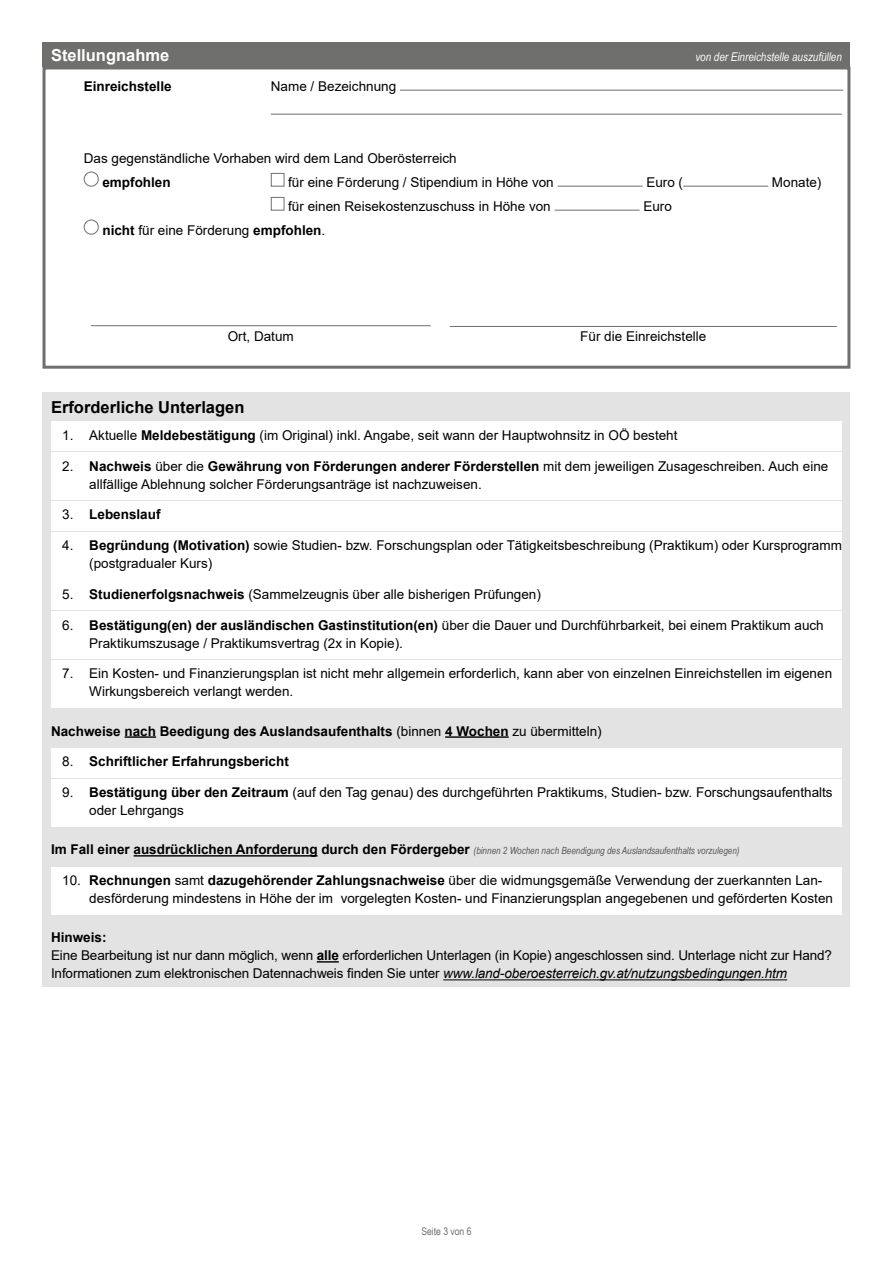
<style>
.page{position:relative;width:893px;height:1263px;background:#fff}
.page>*{position:absolute;margin:0;border:0;box-sizing:border-box;transform-origin:0 0}
.Formularabschnitt_H2{font:700 16.5px "Arial";color:#000}
.Formularabschnitt_H2_Bestätigung_extern{font:700 16.5px "Arial";color:#fff}
.Formular_Abschluss_P_Text_-_OHNE_Grundli{font:13.5px/18px "Arial";color:#000}
.Formularabschnitt_P_Text{font:13.5px "Arial";color:#000}
.Formular_Abschluss_P_Text_-_OHNE_Grundli-2{font:700 13.5px "Arial";color:#000}
.Formularabschnitt_P_Datum_Unterschrift{font:13.5px "Arial";color:#000}
.Formularabschnitt_P_Text-2{font:700 13.5px "Arial";color:#000}
.Formularabschnitt_H2_Bestätigung_extern-2{font:italic 12px "Arial Narrow";color:#fff}
.t1{font:10.5px "Arial Narrow";color:#6f6f6e}
.Formular_Abschluss_P_Text_-_OHNE_Grundli-3{font:italic 9.9px "Arial Narrow";color:#565656}
.s1{font-weight:700}
.s2{font-weight:400}
.s3{font-family:"Arial";font-weight:700;font-style:normal;font-size:13.5px;color:#000}
.s4{font-style:italic}
</style>
<div class="page">
<div style="left:43px;top:43px;width:807px;height:24px;background:#6f6f6e"></div>
<hr style="left:400px;top:90px;width:443px;height:1px;background:#6f6f6e">
<hr style="left:271px;top:114px;width:571px;height:1px;background:#6f6f6e">
<div style="left:84px;top:172px;width:15px;height:15px;border:1px solid #6f6f6e;border-radius:50%"></div>
<div style="left:271px;top:173px;width:13px;height:14px;border:1px solid #6f6f6e"></div>
<hr style="left:558px;top:186px;width:85px;height:1px;background:#6f6f6e">
<hr style="left:683px;top:186px;width:85px;height:1px;background:#6f6f6e">
<div style="left:271px;top:197px;width:13px;height:14px;border:1px solid #6f6f6e"></div>
<hr style="left:555px;top:210px;width:85px;height:1px;background:#6f6f6e">
<div style="left:84px;top:220px;width:15px;height:15px;border:1px solid #6f6f6e;border-radius:50%"></div>
<hr style="left:91px;top:325px;width:340px;height:1px;background:#6f6f6e">
<hr style="left:450px;top:326px;width:387px;height:1px;background:#6f6f6e">
<div style="left:43px;top:66px;width:807px;height:303px;border:3px solid #6f6f6e"></div>
<div style="left:43px;top:393px;width:807px;height:594px;background:#e3e3e3"></div>
<div style="left:51px;top:421px;width:791px;height:30px;background:#fff"></div>
<div style="left:51px;top:452px;width:791px;height:48px;background:#fff"></div>
<div style="left:51px;top:501px;width:791px;height:30px;background:#fff"></div>
<div style="left:51px;top:532px;width:791px;height:47px;background:#fff"></div>
<div style="left:51px;top:580px;width:791px;height:30px;background:#fff"></div>
<div style="left:51px;top:611px;width:791px;height:48px;background:#fff"></div>
<div style="left:51px;top:660px;width:791px;height:48px;background:#fff"></div>
<hr style="left:125px;top:736px;width:31px;height:2px;background:#000">
<hr style="left:445px;top:736px;width:64px;height:2px;background:#000">
<div style="left:51px;top:748px;width:791px;height:30px;background:#fff"></div>
<div style="left:51px;top:779px;width:791px;height:47px;background:#fff"></div>
<hr style="left:134px;top:855px;width:184px;height:1px;background:#000">
<div style="left:51px;top:867px;width:791px;height:47px;background:#fff"></div>
<svg style="left:317px;top:961px;width:22px;height:1px"></svg>
<hr style="left:443px;top:979px;width:344px;height:1px;background:#000">
<h2 class="Formularabschnitt_H2_Bestätigung_extern" style="left:51px;top:43px;width:120px">Stellungnahme</h2>
<h2 class="Formularabschnitt_H2_Bestätigung_extern-2" style="left:695px;top:48px;width:148px">von der Einreichstelle auszufüllen</h2>
<p class="Formularabschnitt_P_Text-2" style="left:84px;top:76px;width:89px">Einreichstelle</p>
<p class="Formularabschnitt_P_Text" style="left:271px;top:76px;width:127px">Name / Bezeichnung</p>
<p class="Formularabschnitt_P_Text" style="left:84px;top:148px;width:374px">Das gegenständliche Vorhaben wird dem Land Oberösterreich</p>
<p class="Formularabschnitt_P_Text-2" style="left:102px;top:172px;width:70px">empfohlen</p>
<p class="Formularabschnitt_P_Text" style="left:288px;top:172px;width:267px">für eine Förderung / Stipendium in Höhe von</p>
<p class="Formularabschnitt_P_Text" style="left:646px;top:172px;width:38px">Euro (</p>
<p class="Formularabschnitt_P_Text" style="left:772px;top:172px;width:51px">Monate)</p>
<p class="Formularabschnitt_P_Text" style="left:288px;top:196px;width:264px">für einen Reisekostenzuschuss in Höhe von</p>
<p class="Formularabschnitt_P_Text" style="left:643px;top:196px;width:30px">Euro</p>
<p class="Formularabschnitt_P_Text" style="left:102px;top:220px;width:224px"><span class="s1">nicht</span> für eine Förderung <span class="s1">empfohlen</span>.</p>
<p class="Formularabschnitt_P_Datum_Unterschrift" style="left:228px;top:327px;width:68px">Ort, Datum</p>
<p class="Formularabschnitt_P_Datum_Unterschrift" style="left:580px;top:327px;width:128px">Für die Einreichstelle</p>
<h2 class="Formularabschnitt_H2" style="left:51px;top:396px;width:195px">Erforderliche Unterlagen</h2>
<p class="Formular_Abschluss_P_Text_-_OHNE_Grundli" style="left:62px;top:426px;width:617px">1. Aktuelle <span class="s1">Meldebestätigung</span> (im Original) inkl. Angabe, seit wann der Hauptwohnsitz in OÖ besteht</p>
<p class="Formular_Abschluss_P_Text_-_OHNE_Grundli" style="left:89px;top:457px;width:741px;text-indent:-27px">2. <span class="s1">Nachweis</span> über die <span class="s1">Gewährung von Förderungen anderer Förderstellen</span> mit dem jeweiligen Zusageschreiben. Auch eine allfällige Ablehnung solcher Förderungsanträge ist nachzuweisen.</p>
<p class="Formular_Abschluss_P_Text_-_OHNE_Grundli-2" style="left:62px;top:505px;width:100px"><span class="s2">3.</span> Lebenslauf</p>
<p class="Formular_Abschluss_P_Text_-_OHNE_Grundli" style="left:89px;top:536px;width:754px;text-indent:-27px">4. <span class="s1">Begründung (Motivation)</span> sowie Studien- bzw. Forschungsplan oder Tätigkeitsbeschreibung (Praktikum) oder Kursprogramm (postgradualer Kurs)</p>
<p class="Formular_Abschluss_P_Text_-_OHNE_Grundli" style="left:62px;top:585px;width:480px">5. <span class="s1">Studienerfolgsnachweis</span> (Sammelzeugnis über alle bisherigen Prüfungen)</p>
<p class="Formular_Abschluss_P_Text_-_OHNE_Grundli" style="left:89px;top:616px;width:736px;text-indent:-27px">6. <span class="s1">Bestätigung(en) der ausländischen Gastinstitution(en)</span> über die Dauer und Durchführbarkeit, bei einem Praktikum auch<br>Praktikumszusage / Praktikumsvertrag (2x in Kopie).</p>
<p class="Formular_Abschluss_P_Text_-_OHNE_Grundli" style="left:89px;top:664px;width:744px;text-indent:-27px">7. Ein Kosten- und Finanzierungsplan ist nicht mehr allgemein erforderlich, kann aber von einzelnen Einreichstellen im eigenen<br>Wirkungsbereich verlangt werden.</p>
<p class="Formular_Abschluss_P_Text_-_OHNE_Grundli-2" style="left:51px;top:721px;width:552px">Nachweise nach Beedigung des Auslandsaufenthalts <span class="s2">(binnen</span> 4 Wochen <span class="s2">zu übermitteln)</span></p>
<p class="Formular_Abschluss_P_Text_-_OHNE_Grundli-2" style="left:62px;top:752px;width:228px"><span class="s2">8.</span> Schriftlicher Erfahrungsbericht</p>
<p class="Formular_Abschluss_P_Text_-_OHNE_Grundli" style="left:89px;top:783px;width:745px;text-indent:-27px">9. <span class="s1">Bestätigung über den Zeitraum</span> (auf den Tag genau) des durchgeführten Praktikums, Studien- bzw. Forschungsaufenthalts oder Lehrgangs</p>
<p class="Formular_Abschluss_P_Text_-_OHNE_Grundli-3" style="left:51px;top:844px;width:690px"><span class="s3">Im Fall einer ausdrücklichen Anforderung durch den Fördergeber</span> (binnen 2 Wochen nach Beendigung des Auslandsaufenthalts vorzulegen)</p>
<p class="Formular_Abschluss_P_Text_-_OHNE_Grundli" style="left:89px;top:871px;width:745px;text-indent:-27px">10. <span class="s1">Rechnungen</span> samt <span class="s1">dazugehörender Zahlungsnachweise</span> über die widmungsgemäße Verwendung der zuerkannten Lan&shy;desförderung mindestens in Höhe der im vorgelegten Kosten- und Finanzierungsplan angegebenen und geförderten Kosten</p>
<p class="Formular_Abschluss_P_Text_-_OHNE_Grundli" style="left:51px;top:929px;width:782px"><span class="s1">Hinweis:<br></span>Eine Bearbeitung ist nur dann möglich, wenn <span class="s1">alle</span> erforderlichen Unterlagen (in Kopie) angeschlossen sind. Unterlage nicht zur Hand?<br>Informationen zum elektronischen Datennachweis finden Sie unter <span class="s4">www.land-oberoesterreich.gv.at/nutzungsbedingungen.htm</span></p>
<p class="t1" style="left:421px;top:1223px;width:52px">Seite 3 von 6</p>
</div>
